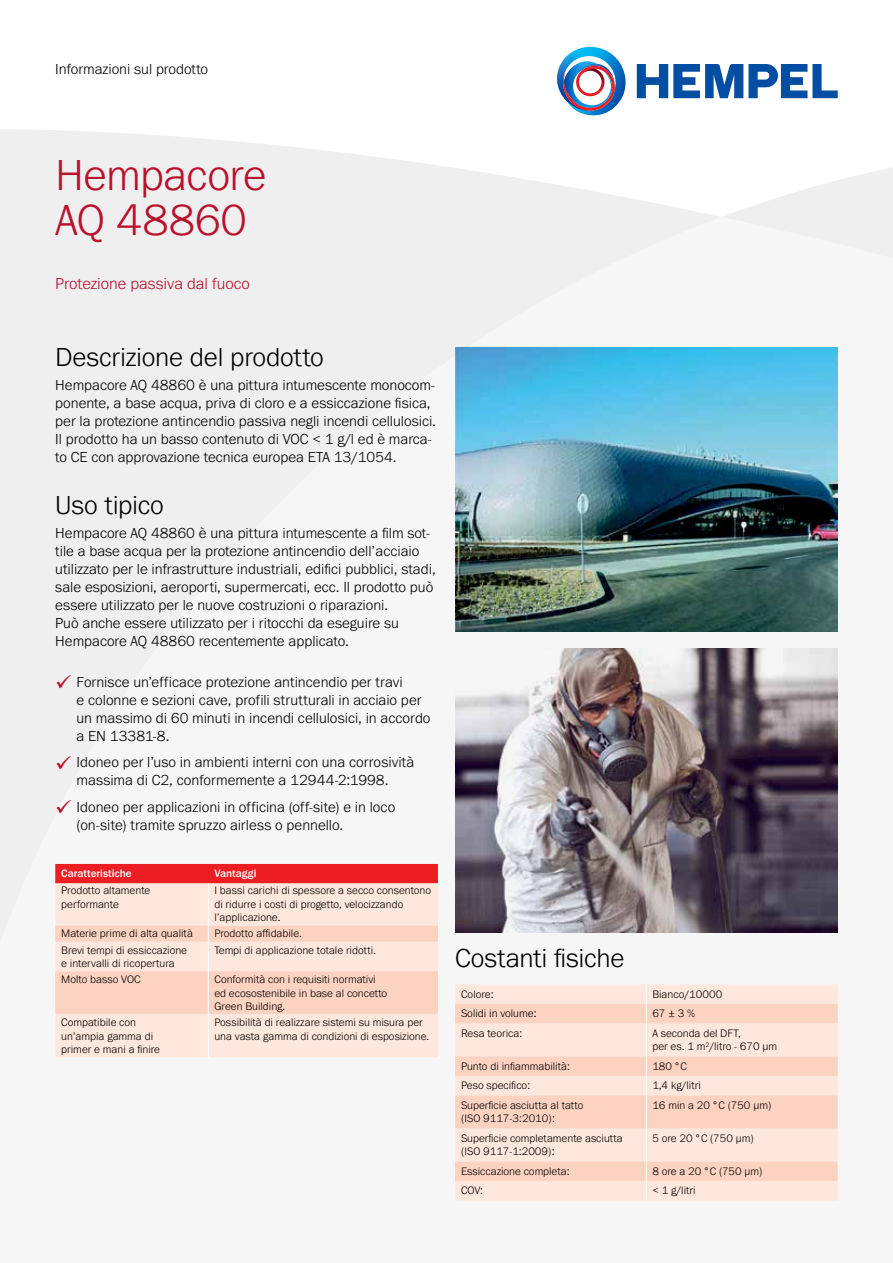
<style>
.page{position:relative;width:893px;height:1263px;background:#fff}
.page>*{position:absolute;margin:0;border:0;box-sizing:border-box;transform-origin:0 0}
.t1{font:300 45px/45px "Franklin Gothic URW";letter-spacing:-.015em;color:#ba102c}
.t2{font:300 27px "Franklin Gothic URW";letter-spacing:-.005em;color:#000}
.t3{font:300 16.5px "Franklin Gothic URW";letter-spacing:-.005em;color:#ba102c}
.t4{font:300 15px/18px "Franklin Gothic URW";color:#000}
.t5{font:300 11.25px/13.5px "Franklin Gothic URW";color:#000}
.t6{font:500 11.25px "Franklin Gothic URW";color:#fff}
.s1{color:#ba102c}
</style>
<div class="page">
<svg style="left:637px;top:64px;width:201px;height:34px"></svg>
<img style="left:557px;top:47px;width:69px;height:69px">
<svg style="left:0;top:129px;width:893px;height:88px;fill:#efeff0"></svg>
<div style="left:0;top:217px;width:893px;height:984px;background:#f6f6f6"></div>
<img style="left:455px;top:348px;width:383px;height:283px">
<img style="left:455px;top:648px;width:383px;height:284px">
<div style="left:455px;top:984px;width:383px;height:216px;background:#fee7dc"></div>
<svg style="left:455px;top:1004px;width:383px;height:177px;background:#fcdcce"></svg>
<svg style="left:646px;top:984px;width:1px;height:39px"></svg>
<hr style="left:646px;top:1023px;width:1px;height:33px;background:#fff">
<svg style="left:646px;top:1056px;width:1px;height:39px"></svg>
<hr style="left:646px;top:1095px;width:1px;height:33px;background:#fff">
<hr style="left:646px;top:1128px;width:1px;height:33px;background:#fff">
<svg style="left:646px;top:1161px;width:1px;height:39px"></svg>
<div style="left:55px;top:864px;width:383px;height:19px;background:#ed1d24"></div>
<div style="left:55px;top:883px;width:383px;height:174px;background:#fee7dc"></div>
<hr style="left:208px;top:883px;width:1px;height:43px;background:#fff">
<svg style="left:55px;top:926px;width:383px;height:88px;background:#fcd9ca"></svg>
<hr style="left:208px;top:971px;width:1px;height:43px;background:#fff">
<hr style="left:208px;top:1014px;width:1px;height:43px;background:#fff">
<p class="t4" style="left:55px;top:59px;width:154px">Informazioni sul prodotto</p>
<h1 class="t1" style="left:55px;top:152px;width:213px">Hempacore<br>AQ 48860</h1>
<p class="t3" style="left:55px;top:273px;width:196px">Protezione passiva dal fuoco</p>
<h2 class="t2" style="left:55px;top:340px;width:270px">Descrizione del prodotto</h2>
<p class="t4" style="left:55px;top:376px;width:382px">Hempacore AQ 48860 è una pittura intumescente monocom&shy;ponente, a base acqua, priva di cloro e a essiccazione fisica, per la protezione antincendio passiva negli incendi cellulosici.<br>Il prodotto ha un basso contenuto di VOC &lt; 1 g/l ed è marca&shy;to CE con approvazione tecnica europea ETA 13/1054.</p>
<h2 class="t2" style="left:55px;top:488px;width:110px">Uso tipico</h2>
<p class="t4" style="left:55px;top:524px;width:382px">Hempacore AQ 48860 è una pittura intumescente a film sot&shy;tile a base acqua per la protezione antincendio dell’acciaio utilizzato per le infrastrutture industriali, edifici pubblici, stadi, sale esposizioni, aeroporti, supermercati, ecc. Il prodotto può essere utilizzato per le nuove costruzioni o riparazioni.<br>Può anche essere utilizzato per i ritocchi da eseguire su Hempacore AQ 48860 recentemente applicato.</p>
<p class="t4" style="left:77px;top:672px;width:356px;text-indent:-21px"><span class="s1">✓</span> Fornisce un’efficace protezione antincendio per travi<br>e colonne e sezioni cave, profili strutturali in acciaio per un massimo di 60 minuti in incendi cellulosici, in accordo a EN 13381-8.</p>
<p class="t4" style="left:55px;top:753px;width:361px;text-align:center"><span class="s1">✓</span> Idoneo per l’uso in ambienti interni con una corrosività massima di C2, conformemente a 12944-2:1998.</p>
<p class="t4" style="left:77px;top:797px;width:320px;text-indent:-21px"><span class="s1">✓</span> Idoneo per applicazioni in officina (off-site) e in loco (on-site) tramite spruzzo airless o pennello.</p>
<p class="t6" style="left:61px;top:867px;width:72px">Caratteristiche</p>
<p class="t6" style="left:214px;top:867px;width:44px">Vantaggi</p>
<p class="t5" style="left:61px;top:884px;width:91px">Prodotto altamente performante</p>
<p class="t5" style="left:214px;top:884px;width:218px">I bassi carichi di spessore a secco consentono di ridurre i costi di progetto, velocizzando l’applicazione.</p>
<p class="t5" style="left:61px;top:927px;width:133px">Materie prime di alta qualità</p>
<p class="t5" style="left:214px;top:927px;width:89px">Prodotto affidabile.</p>
<p class="t5" style="left:61px;top:943px;width:127px">Brevi tempi di essiccazione e intervalli di ricopertura</p>
<p class="t5" style="left:214px;top:943px;width:163px">Tempi di applicazione totale ridotti.</p>
<p class="t5" style="left:61px;top:972px;width:81px">Molto basso VOC</p>
<p class="t5" style="left:214px;top:972px;width:174px">Conformità con i requisiti normativi ed ecosostenibile in base al concetto<br>Green Building.</p>
<p class="t5" style="left:61px;top:1015px;width:100px">Compatibile con un’ampia gamma di primer e mani a finire</p>
<p class="t5" style="left:214px;top:1015px;width:216px">Possibilità di realizzare sistemi su misura per una vasta gamma di condizioni di esposizione.</p>
<h2 class="t2" style="left:455px;top:941px;width:171px">Costanti fisiche</h2>
<p class="t5" style="left:461px;top:987px;width:34px">Colore:</p>
<p class="t5" style="left:652px;top:987px;width:71px">Bianco/10000</p>
<p class="t5" style="left:461px;top:1007px;width:77px">Solidi in volume:</p>
<p class="t5" style="left:652px;top:1007px;width:44px">67 ± 3 %</p>
<p class="t5" style="left:461px;top:1026px;width:63px">Resa teorica:</p>
<p class="t5" style="left:652px;top:1026px;width:126px">A seconda del DFT,<br>per es. 1 m<sup>2</sup>/litro - 670 μm</p>
<p class="t5" style="left:461px;top:1059px;width:111px">Punto di infiammabilità:</p>
<p class="t5" style="left:652px;top:1059px;width:36px">180 °C</p>
<p class="t5" style="left:461px;top:1079px;width:71px">Peso specifico:</p>
<p class="t5" style="left:652px;top:1079px;width:50px">1,4 kg/litri</p>
<p class="t5" style="left:461px;top:1098px;width:124px">Superficie asciutta al tatto (ISO 9117-3:2010):</p>
<p class="t5" style="left:652px;top:1098px;width:120px">16 min a 20 °C (750 μm)</p>
<p class="t5" style="left:461px;top:1131px;width:163px">Superficie completamente asciutta (ISO 9117-1:2009):</p>
<p class="t5" style="left:652px;top:1131px;width:103px">5 ore 20 °C (750 μm)</p>
<p class="t5" style="left:461px;top:1164px;width:110px">Essiccazione completa:</p>
<p class="t5" style="left:652px;top:1164px;width:112px">8 ore a 20 °C (750 μm)</p>
<p class="t5" style="left:461px;top:1184px;width:24px">COV:</p>
<p class="t5" style="left:652px;top:1184px;width:45px">&lt; 1 g/litri</p>
</div>
